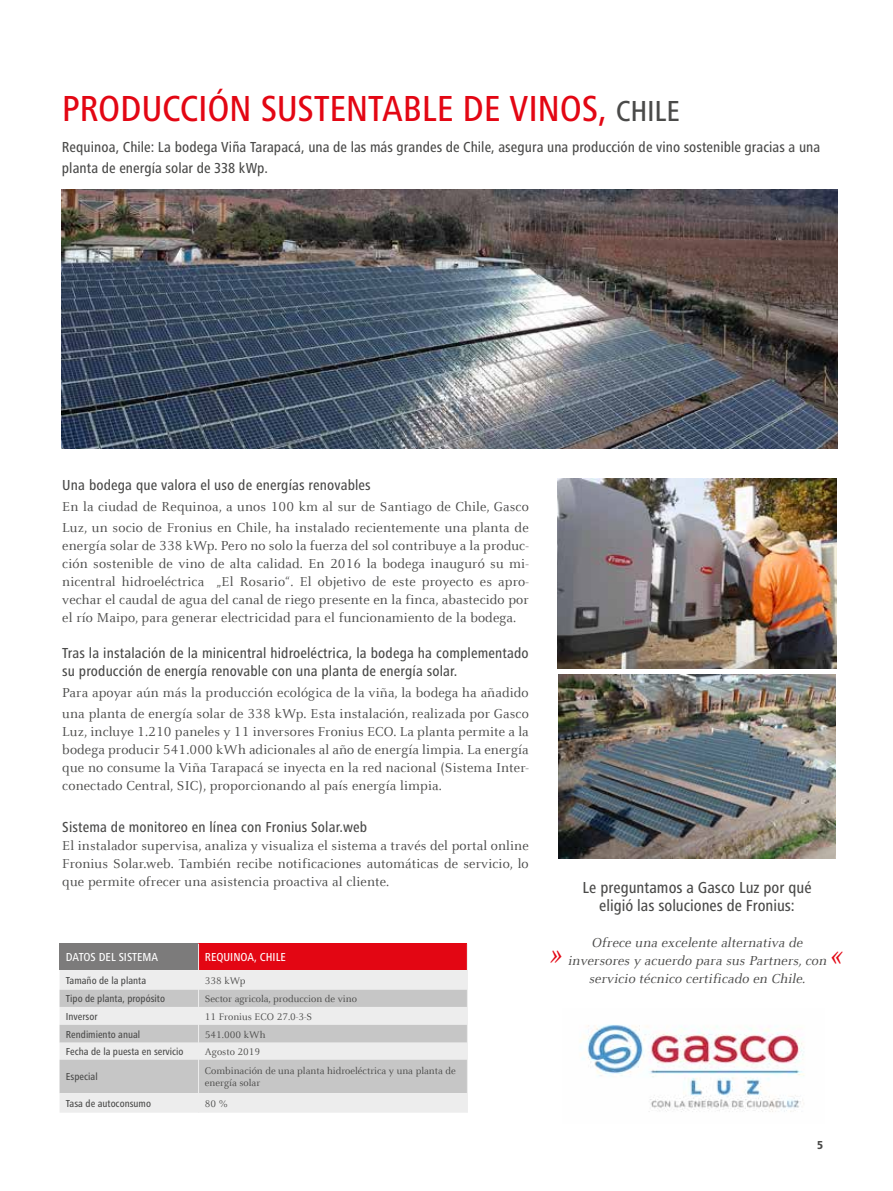
<style>
.page{position:relative;width:893px;height:1191px;background:#fff}
.page>*{position:absolute;margin:0;border:0;box-sizing:border-box;transform-origin:0 0}
.t1{font:500 condensed 37.5px "Frutiger Next LTW1 G";letter-spacing:-.005em;color:#e30613}
.t2{font:italic 34.5px "Celeste Offc Pro";color:#e30613}
.t3{font:500 condensed 16.5px/18px "Frutiger Next LTW1 G";color:#4a4a49;text-align:center}
.t4{font:500 condensed 15px/18px "Frutiger Next LTW1 G";letter-spacing:.01em;color:#4a4a49}
.t5{font:14.25px/18px "Celeste Offc Pro";letter-spacing:.01em;color:#4a4a49;text-align:justify}
.t6{font:italic 14.25px/18px "Celeste Offc Pro";color:#4a4a49;text-align:center}
.t7{font:500 condensed 12px "Frutiger Next LTW1 G";color:#fff}
.t8{font:800 condensed 12px "Frutiger Next LTW1 G";color:#4a4a49}
.t9{font:10.5px/12px "Celeste Offc Pro";color:#4a4a49}
.t10{font:500 condensed 10.5px "Frutiger Next LTW1 G";color:#4a4a49}
.s1{font-size:30px;color:#4a4a49}
</style>
<div class="page">
<img style="left:62px;top:190px;width:776px;height:258px">
<img style="left:559px;top:674px;width:277px;height:184px">
<img style="left:558px;top:479px;width:278px;height:190px">
<svg style="left:60px;top:943px;width:408px;height:169px;background:#d5bfc0"></svg>
<img style="left:580px;top:1024px;width:224px;height:88px">
<h1 class="t1" style="left:62px;top:87px;width:620px">PRODUCCIÓN SUSTENTABLE DE VINOS, <span class="s1">CHILE</span></h1>
<p class="t4" style="left:62px;top:136px;width:760px;line-height:21px">Requinoa, Chile: La bodega Viña Tarapacá, una de las más grandes de Chile, asegura una producción de vino sostenible gracias a una planta de energía solar de 338 kWp.</p>
<p class="t4" style="left:62px;top:475px;width:310px">Una bodega que valora el uso de energías renovables</p>
<p class="t5" style="left:62px;top:495px;width:468px;line-height:21px">En la ciudad de Requinoa, a unos 100 km al sur de Santiago de Chile, Gasco<br>Luz, un socio de Fronius en Chile, ha instalado recientemente una planta de</p>
<p class="t5" style="left:62px;top:536px;width:468px">energía solar de 338 kWp. Pero no solo la fuerza del sol contribuye a la produc&shy;ción sostenible de vino de alta calidad. En 2016 la bodega inauguró su mi&shy;nicentral hidroeléctrica „El Rosario“. El objetivo de este proyecto es apro&shy;vechar el caudal de agua del canal de riego presente en la finca, abastecido por el río Maipo, para generar electricidad para el funcionamiento de la bodega.</p>
<p class="t4" style="left:62px;top:643px;width:468px">Tras la instalación de la minicentral hidroeléctrica, la bodega ha complementado su producción de energía renovable con una planta de energía solar.</p>
<p class="t5" style="left:62px;top:681px;width:468px;line-height:21px">Para apoyar aún más la producción ecológica de la viña, la bodega ha añadido una planta de energía solar de 338 kWp. Esta instalación, realizada por Gasco</p>
<p class="t5" style="left:62px;top:722px;width:468px">Luz, incluye 1.210 paneles y 11 inversores Fronius ECO. La planta permite a la bodega producir 541.000 kWh adicionales al año de energía limpia. La energía que no consume la Viña Tarapacá se inyecta en la red nacional (Sistema Inter&shy;conectado Central, SIC), proporcionando al país energía limpia.</p>
<p class="t4" style="left:62px;top:817px;width:306px">Sistema de monitoreo en línea con Fronius Solar.web</p>
<p class="t5" style="left:62px;top:836px;width:468px">El instalador supervisa, analiza y visualiza el sistema a través del portal online Fronius Solar.web. También recibe notificaciones automáticas de servicio, lo que permite ofrecer una asistencia proactiva al cliente.</p>
<p class="t7" style="left:66px;top:950px;width:94px">DATOS DEL SISTEMA</p>
<p class="t7" style="left:205px;top:950px;width:83px">REQUINOA, CHILE</p>
<p class="t10" style="left:66px;top:974px;width:82px">Tamaño de la planta</p>
<p class="t9" style="left:205px;top:974px;width:42px">338 kWp</p>
<p class="t10" style="left:66px;top:992px;width:101px">Tipo de planta, propósito</p>
<p class="t9" style="left:205px;top:992px;width:154px">Sector agricola, produccion de vino</p>
<p class="t10" style="left:66px;top:1010px;width:33px">Inversor</p>
<p class="t9" style="left:205px;top:1010px;width:109px">11 Fronius ECO 27.0-3-S</p>
<p class="t10" style="left:66px;top:1028px;width:76px">Rendimiento anual</p>
<p class="t9" style="left:205px;top:1028px;width:62px">541.000 kWh</p>
<p class="t10" style="left:66px;top:1045px;width:119px">Fecha de la puesta en servicio</p>
<p class="t9" style="left:205px;top:1045px;width:57px">Agosto 2019</p>
<p class="t10" style="left:66px;top:1070px;width:33px">Especial</p>
<p class="t9" style="left:205px;top:1064px;width:252px">Combinación de una planta hidroeléctrica y una planta de energía solar</p>
<p class="t10" style="left:66px;top:1097px;width:87px">Tasa de autoconsumo</p>
<p class="t9" style="left:205px;top:1097px;width:25px">80 %</p>
<p class="t3" style="left:583px;top:878px;width:230px">Le preguntamos a Gasco Luz por qué eligió las soluciones de Fronius:</p>
<p class="t6" style="left:568px;top:933px;width:263px">Ofrece una excelente alternativa de inversores y acuerdo para sus Partners,con servicio técnico certificado en Chile.</p>
<h2 class="t2" style="left:546px;top:933px;width:25px">»</h2>
<h2 class="t2" style="left:827px;top:934px;width:25px">«</h2>
<p class="t8" style="left:817px;top:1137px;width:8px">5</p>
</div>
